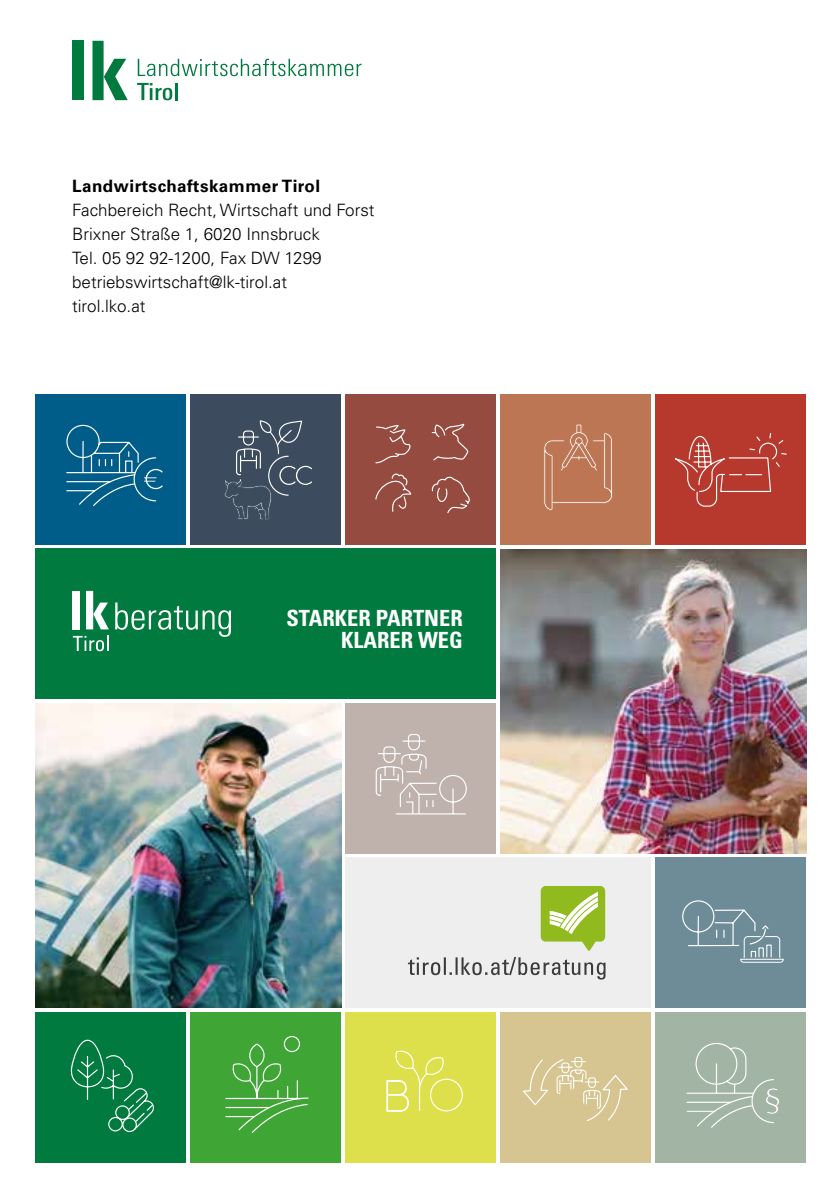
<style>
.page{position:relative;width:840px;height:1191px;background:#fff}
.page>*{position:absolute;margin:0;border:0;box-sizing:border-box;transform-origin:0 0}
.t1{font:700 condensed 22.4px/22.4px "Univers LT Pro";color:#fff;text-align:right}
.t2{font:300 17px/24px "Univers LT Pro 45";color:#000}
.t3{font:700 17px "Univers LT Pro 65";letter-spacing:.03em;color:#000}
</style>
<div class="page">
<svg style="left:138px;top:59px;width:223px;height:17px"></svg>
<svg style="left:137px;top:83px;width:40px;height:17px"></svg>
<div style="left:72px;top:41px;width:11px;height:59px;background:#007a3e"></div>
<svg style="left:92px;top:41px;width:36px;height:59px"></svg>
<img style="left:35px;top:704px;width:306px;height:304px">
<img style="left:500px;top:549px;width:305px;height:304px">
<div style="left:345px;top:857px;width:305px;height:151px;background:#eee"></div>
<div style="left:345px;top:703px;width:151px;height:150px;background:#bfb1ac"></div>
<svg style="left:375px;top:734px;width:92px;height:81px"></svg>
<div style="left:655px;top:857px;width:150px;height:151px;background:#6e8c98"></div>
<svg style="left:682px;top:900px;width:101px;height:62px"></svg>
<div style="left:35px;top:394px;width:151px;height:150px;background:#005d89"></div>
<svg style="left:66px;top:424px;width:97px;height:82px"></svg>
<div style="left:655px;top:394px;width:150px;height:150px;background:#b7382c"></div>
<svg style="left:675px;top:433px;width:112px;height:74px"></svg>
<div style="left:345px;top:394px;width:151px;height:150px;background:#954b3f"></div>
<svg style="left:375px;top:425px;width:35px;height:39px"></svg>
<svg style="left:431px;top:423px;width:39px;height:91px"></svg>
<svg style="left:375px;top:473px;width:37px;height:39px"></svg>
<div style="left:190px;top:394px;width:151px;height:150px;background:#3c4b5e"></div>
<svg style="left:224px;top:420px;width:88px;height:100px"></svg>
<div style="left:500px;top:394px;width:150px;height:150px;background:#bd7654"></div>
<svg style="left:544px;top:424px;width:68px;height:86px"></svg>
<div style="left:500px;top:1012px;width:150px;height:150px;background:#d6c590"></div>
<svg style="left:523px;top:1057px;width:105px;height:64px"></svg>
<div style="left:35px;top:1012px;width:151px;height:150px;background:#007a3e"></div>
<svg style="left:70px;top:1039px;width:84px;height:93px"></svg>
<div style="left:345px;top:1012px;width:151px;height:150px;background:#dddf4b"></div>
<div style="left:430px;top:1078px;width:32px;height:33px;border:1px solid #fff;border-radius:50%"></div>
<svg style="left:386px;top:1050px;width:58px;height:61px"></svg>
<div style="left:190px;top:1012px;width:151px;height:150px;background:#3fa535"></div>
<svg style="left:226px;top:1036px;width:83px;height:97px"></svg>
<div style="left:655px;top:1012px;width:150px;height:150px;background:#a2b4a3"></div>
<svg style="left:686px;top:1043px;width:93px;height:85px"></svg>
<div style="left:35px;top:548px;width:461px;height:151px;background:#007a3e"></div>
<svg style="left:73px;top:636px;width:35px;height:15px"></svg>
<div style="left:73px;top:591px;width:7px;height:38px;background:#fff"></div>
<svg style="left:86px;top:591px;width:23px;height:38px"></svg>
<svg style="left:115px;top:602px;width:116px;height:35px"></svg>
<svg style="left:408px;top:957px;width:197px;height:22px"></svg>
<svg style="left:540px;top:886px;width:65px;height:65px"></svg>
<p class="t3" style="left:72px;top:174px;width:249px">Landwirtschaftskammer Tirol</p>
<p class="t2" style="left:72px;top:198px;width:304px">Fachbereich Recht, Wirtschaft und Forst<br>Brixner Straße 1, 6020 Innsbruck<br>Tel. 05 92 92-1200, Fax DW 1299 betriebswirtschaft@lk-tirol.at<br>tirol.lko.at</p>
<h1 class="t1" style="left:286px;top:606px;width:178px">STARKER PARTNER<br>KLARER WEG</h1>
</div>
